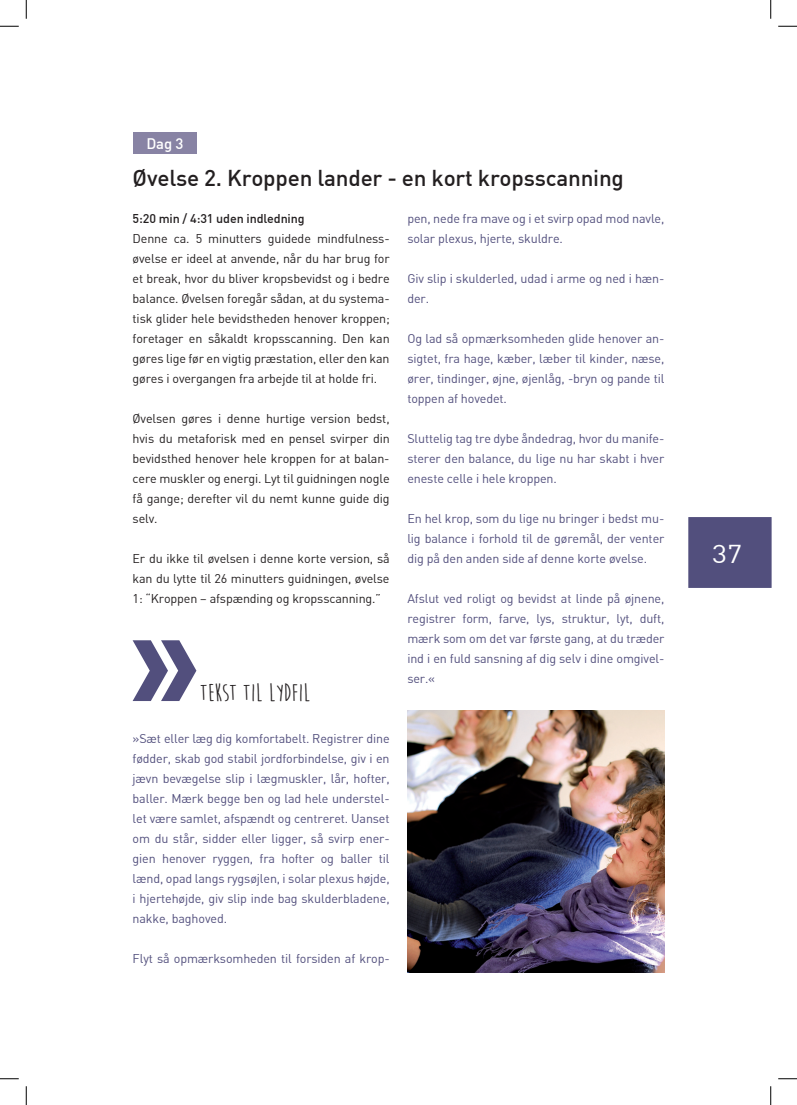
<style>
.page{position:relative;width:797px;height:1105px;background:#fff}
.page>*{position:absolute;margin:0;border:0;box-sizing:border-box;transform-origin:0 0}
.t1{font:25.25px "DIN";color:#fff;scale:1.13 1}
.t2{font:700 25px "Moon Flower";color:#231f20}
.t3{font:500 22.5px "DIN";letter-spacing:-.01em;color:#231f20}
.t4{font:500 15px "DIN";color:#fff}
.t5{font:12.5px/20px "DIN";letter-spacing:-.01em;color:#524f7d;text-align:justify}
.t6{font:12.5px/20px "DIN";letter-spacing:-.01em;color:#231f20;text-align:justify}
.t7{font:500 12.5px "DIN";letter-spacing:-.01em;color:#231f20}
</style>
<div class="page">
<div style="left:688px;top:517px;width:84px;height:71px;background:#524f7d"></div>
<svg style="left:133px;top:640px;width:63px;height:61px"></svg>
<div style="left:133px;top:133px;width:63px;height:21px;background:#8883a4"></div>
<img style="left:407px;top:710px;width:257px;height:262px">
<svg style="left:0;top:25px;width:19px;height:2px"></svg>
<svg style="left:778px;top:25px;width:19px;height:2px"></svg>
<svg style="left:0;top:1078px;width:19px;height:1px"></svg>
<svg style="left:778px;top:1078px;width:19px;height:1px"></svg>
<svg style="left:25px;top:0;width:2px;height:19px"></svg>
<svg style="left:25px;top:1086px;width:2px;height:19px"></svg>
<svg style="left:770px;top:0;width:1px;height:19px"></svg>
<svg style="left:770px;top:1086px;width:1px;height:19px"></svg>
<p class="t4" style="left:146px;top:138px;width:39px">Dag 3</p>
<h3 class="t3" style="left:133px;top:170px;width:493px">Øvelse 2. Kroppen lander - en kort kropsscanning</h3>
<p class="t7" style="left:133px;top:214px;width:173px">5:20 min / 4:31 uden indledning</p>
<p class="t6" style="left:133px;top:230px;width:259px">Denne ca. 5 minutters guidede mindfulness&shy;øvelse er ideel at anvende, når du har brug for et break, hvor du bliver kropsbevidst og i bedre balance. Øvelsen foregår sådan, at du systema&shy;tisk glider hele bevidstheden henover kroppen; foretager en såkaldt kropsscanning. Den kan gøres lige før en vigtig præstation, eller den kan gøres i overgangen fra arbejde til at holde fri.</p>
<p class="t6" style="left:133px;top:410px;width:259px">Øvelsen gøres i denne hurtige version bedst, hvis du metaforisk med en pensel svirper din bevidsthed henover hele kroppen for at balan&shy;cere muskler og energi. Lyt til guidningen nogle få gange; derefter vil du nemt kunne guide dig selv.</p>
<p class="t6" style="left:133px;top:550px;width:258px">Er du ikke til øvelsen i denne korte version, så kan du lytte til 26 minutters guidningen, øvelse 1: “Kroppen – afspænding og kropsscanning.”</p>
<h2 class="t2" style="left:200px;top:680px;width:112px">TEKST til LYDFIL</h2>
<p class="t5" style="left:133px;top:730px;width:258px">»Sæt eller læg dig komfortabelt. Registrer dine fødder, skab god stabil jordforbindelse, giv i en jævn bevægelse slip i lægmuskler, lår, hofter, baller. Mærk begge ben og lad hele understel&shy;let være samlet, afspændt og centreret. Uanset om du står, sidder eller ligger, så svirp ener&shy;gien henover ryggen, fra hofter og baller til lænd, opad langs rygsøjlen, i solar plexus højde, i hjertehøjde, giv slip inde bag skulderbladene, nakke, baghoved.</p>
<p class="t5" style="left:133px;top:950px;width:258px">Flyt så opmærksomheden til forsiden af krop-</p>
<p class="t5" style="left:407px;top:210px;width:258px">pen, nede fra mave og i et svirp opad mod navle, solar plexus, hjerte, skuldre.</p>
<p class="t5" style="left:407px;top:270px;width:258px">Giv slip i skulderled, udad i arme og ned i hæn&shy;der.</p>
<p class="t5" style="left:407px;top:330px;width:258px">Og lad så opmærksomheden glide henover an&shy;sigtet, fra hage, kæber, læber til kinder, næse, ører, tindinger, øjne, øjenlåg, -bryn og pande til toppen af hovedet.</p>
<p class="t5" style="left:407px;top:430px;width:258px">Sluttelig tag tre dybe åndedrag, hvor du manife&shy;sterer den balance, du lige nu har skabt i hver eneste celle i hele kroppen.</p>
<p class="t5" style="left:407px;top:510px;width:258px">En hel krop, som du lige nu bringer i bedst mu&shy;lig balance i forhold til de gøremål, der venter dig på den anden side af denne korte øvelse.</p>
<p class="t5" style="left:407px;top:590px;width:258px">Afslut ved roligt og bevidst at linde på øjnene, registrer form, farve, lys, struktur, lyt, duft, mærk som om det var første gang, at du træder ind i en fuld sansning af dig selv i dine omgivel&shy;ser.«</p>
<h1 class="t1" style="left:712px;top:542px;width:28px">37</h1>
</div>
